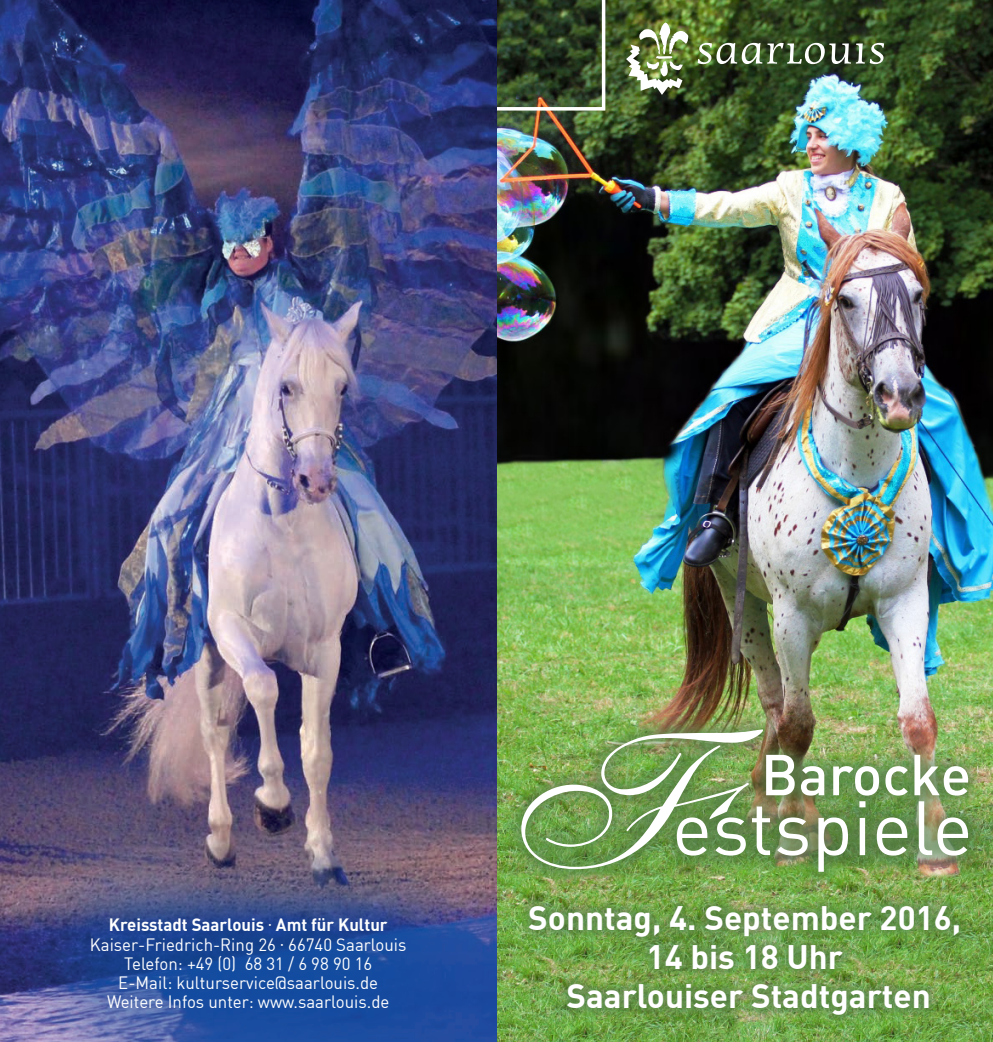
<style>
.page{position:relative;width:993px;height:1042px;background:#fff}
.page>*{position:absolute;margin:0;border:0;box-sizing:border-box;transform-origin:0 0}
.t1{font:700 33.25px "DIN";color:#fff}
.t2{font:17.5px "DIN";color:#fff;scale:.96 1}
.t3{font:700 17.5px "DIN";color:#fff;scale:.96 1}
.s1{font-family:"Minion Pro";font-weight:400}
.s2{font-family:"Minion Pro"}
</style>
<div class="page">
<img style="left:0;top:0;width:992px;height:1042px">
<div style="left:503px;top:711px;width:482px;height:179px;background:#557f49;opacity:.85"></div>
<img style="left:521px;top:729px;width:446px;height:143px">
<div style="left:518px;top:895px;width:452px;height:131px;background:#557f49;opacity:.6"></div>
<svg style="left:489px;top:0;width:116px;height:111px;background:#364632"></svg>
<img style="left:697px;top:43px;width:186px;height:21px">
<img style="left:626px;top:22px;width:62px;height:73px">
<div style="left:0;top:811px;width:509px;height:231px;background:#0d4da1;opacity:.74"></div>
<p class="t3" style="left:109px;top:913px;width:292px">Kreisstadt Saarlouis <span class="s1">·</span> Amt für Kultur</p>
<p class="t2" style="left:90px;top:933px;width:331px">Kaiser-Friedrich-Ring 26 <span class="s2">·</span> 66740 Saarlouis</p>
<p class="t2" style="left:124px;top:952px;width:260px">Telefon: +49 (0) 68 31 / 6 98 90 16</p>
<p class="t2" style="left:118px;top:972px;width:272px">E-Mail: kulturservice@saarlouis.de</p>
<p class="t2" style="left:107px;top:991px;width:295px">Weitere Infos unter: www.saarlouis.de</p>
<p class="t1" style="left:528px;top:896px;width:434px">Sonntag, 4. September 2016,</p>
<p class="t1" style="left:646px;top:935px;width:198px">14 bis 18 Uhr</p>
<p class="t1" style="left:566px;top:974px;width:365px">Saarlouiser Stadtgarten</p>
</div>
